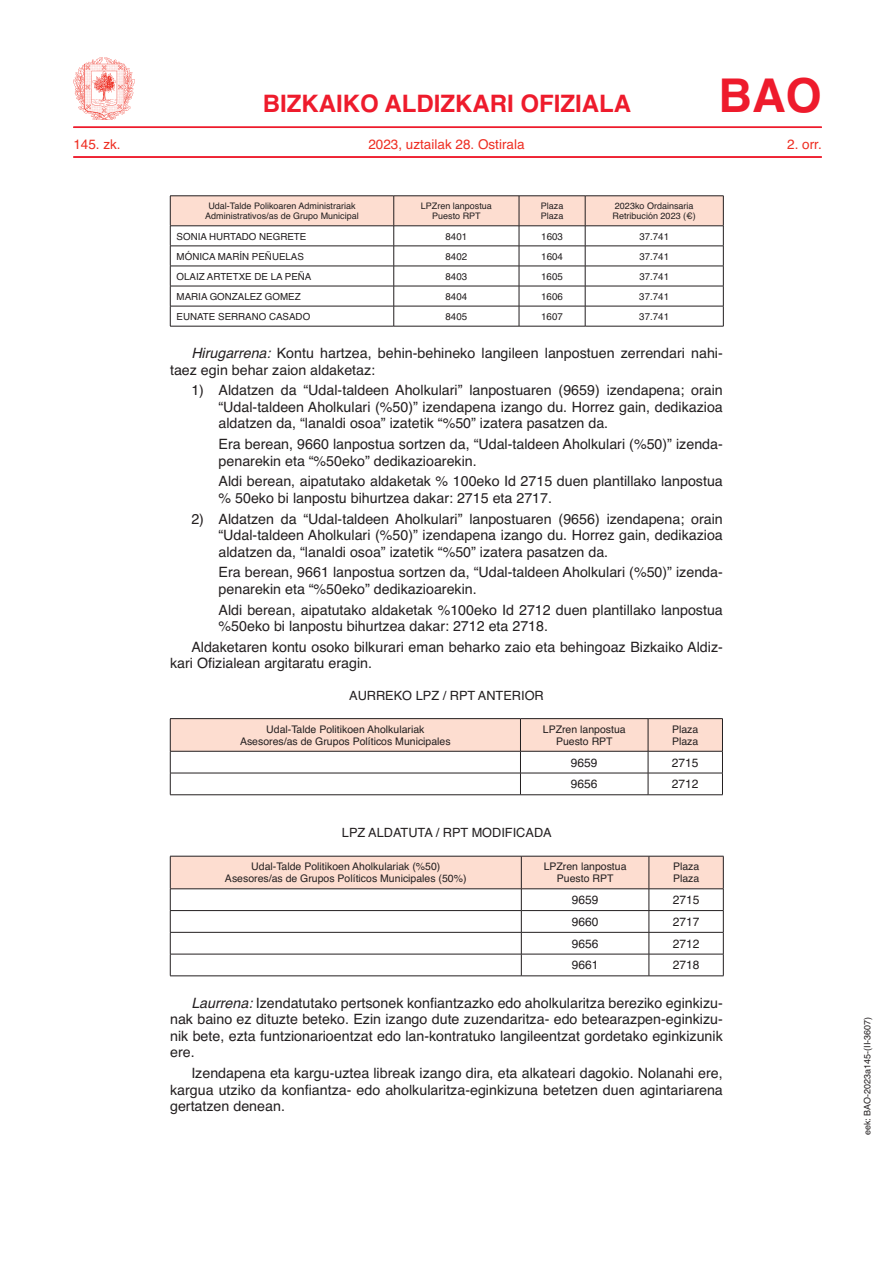
<style>
.page{position:relative;width:893px;height:1263px;background:#fff}
.page>*{position:absolute;margin:0;border:0;box-sizing:border-box;transform-origin:0 0}
.t1{font:700 46.5px "Helvetica";color:#ee1b2c}
.t2{font:700 24px "Helvetica";color:#ee1b2c}
.t3{font:14.25px/16.5px "Helvetica";color:#231f20}
.t4{font:13.5px "Helvetica";color:#ee2e22}
.t5{font:12.75px "Helvetica";color:#231f20}
.t6{font:12px "Helvetica";color:#231f20}
.t7{font:10.5px/12px "Helvetica";color:#231f20;text-align:center}
.t8{font:9.75px "Helvetica";color:#231f20}
.t9{font:9px/10.5px "Helvetica";color:#231f20;text-align:center}
.s1{font-style:italic}
</style>
<div class="page">
<hr style="left:73px;top:126px;width:749px;height:2px;background:#ee1b2c">
<hr style="left:73px;top:156px;width:749px;height:2px;background:#ee1b2c">
<img style="left:74px;top:58px;width:61px;height:61px">
<svg style="left:170px;top:197px;width:554px;height:129px"></svg>
<hr style="left:170px;top:326px;width:224px;height:1px;background:#231f20">
<hr style="left:394px;top:326px;width:125px;height:1px;background:#231f20">
<hr style="left:519px;top:326px;width:66px;height:1px;background:#231f20">
<hr style="left:585px;top:326px;width:138px;height:1px;background:#231f20">
<hr style="left:170px;top:196px;width:224px;height:1px;background:#231f20">
<hr style="left:170px;top:196px;width:1px;height:30px;background:#231f20">
<hr style="left:394px;top:196px;width:125px;height:1px;background:#231f20">
<hr style="left:519px;top:196px;width:66px;height:1px;background:#231f20">
<hr style="left:585px;top:196px;width:138px;height:1px;background:#231f20">
<hr style="left:723px;top:196px;width:1px;height:30px;background:#231f20">
<hr style="left:170px;top:226px;width:224px;height:1px;background:#231f20">
<hr style="left:394px;top:226px;width:125px;height:1px;background:#231f20">
<hr style="left:519px;top:226px;width:66px;height:1px;background:#231f20">
<hr style="left:585px;top:226px;width:138px;height:1px;background:#231f20">
<svg style="left:170px;top:719px;width:553px;height:75px"></svg>
<hr style="left:170px;top:794px;width:350px;height:1px;background:#231f20">
<hr style="left:520px;top:794px;width:128px;height:1px;background:#231f20">
<hr style="left:648px;top:794px;width:75px;height:1px;background:#231f20">
<hr style="left:170px;top:718px;width:350px;height:1px;background:#231f20">
<hr style="left:170px;top:719px;width:1px;height:32px;background:#231f20">
<hr style="left:520px;top:718px;width:128px;height:1px;background:#231f20">
<hr style="left:648px;top:718px;width:75px;height:1px;background:#231f20">
<hr style="left:722px;top:719px;width:1px;height:32px;background:#231f20">
<hr style="left:170px;top:751px;width:350px;height:1px;background:#231f20">
<hr style="left:520px;top:751px;width:128px;height:1px;background:#231f20">
<hr style="left:648px;top:751px;width:75px;height:1px;background:#231f20">
<svg style="left:170px;top:857px;width:554px;height:119px"></svg>
<hr style="left:170px;top:975px;width:351px;height:1px;background:#231f20">
<hr style="left:521px;top:975px;width:128px;height:1px;background:#231f20">
<hr style="left:649px;top:975px;width:74px;height:1px;background:#231f20">
<hr style="left:170px;top:856px;width:351px;height:1px;background:#231f20">
<hr style="left:170px;top:856px;width:1px;height:33px;background:#231f20">
<hr style="left:521px;top:856px;width:128px;height:1px;background:#231f20">
<hr style="left:649px;top:856px;width:74px;height:1px;background:#231f20">
<hr style="left:723px;top:856px;width:1px;height:33px;background:#231f20">
<hr style="left:170px;top:888px;width:351px;height:1px;background:#231f20">
<hr style="left:521px;top:888px;width:128px;height:1px;background:#231f20">
<hr style="left:649px;top:888px;width:74px;height:1px;background:#231f20">
<h2 class="t2" style="left:263px;top:84px;width:370px">BIZKAIKO ALDIZKARI OFIZIALA</h2>
<h1 class="t1" style="left:718px;top:58px;width:105px">BAO</h1>
<p class="t4" style="left:73px;top:134px;width:49px">145. zk.</p>
<p class="t4" style="left:368px;top:134px;width:158px">2023, uztailak 28. Ostirala</p>
<p class="t4" style="left:787px;top:134px;width:36px">2. orr.</p>
<p class="t9" style="left:205px;top:201px;width:155px">Udal-Talde Polikoaren Administrariak<br>Administrativos/as de Grupo Municipal</p>
<p class="t9" style="left:421px;top:201px;width:73px">LPZren lanpostua<br>Puesto RPT</p>
<p class="t9" style="left:541px;top:201px;width:24px;text-align:left">Plaza<br>Plaza</p>
<p class="t9" style="left:613px;top:201px;width:85px;text-align:left">2023ko Ordainsaria<br>Retribución 2023 (€)</p>
<p class="t8" style="left:177px;top:229px;width:131px">SONIA HURTADO NEGRETE</p>
<p class="t8" style="left:446px;top:229px;width:23px">8401</p>
<p class="t8" style="left:541px;top:229px;width:23px">1603</p>
<p class="t8" style="left:639px;top:229px;width:31px">37.741</p>
<p class="t8" style="left:177px;top:249px;width:129px">MÓNICA MARÍN PEÑUELAS</p>
<p class="t8" style="left:446px;top:249px;width:23px">8402</p>
<p class="t8" style="left:541px;top:249px;width:23px">1604</p>
<p class="t8" style="left:639px;top:249px;width:31px">37.741</p>
<p class="t8" style="left:177px;top:269px;width:136px">OLAIZ ARTETXE DE LA PEÑA</p>
<p class="t8" style="left:445px;top:269px;width:23px">8403</p>
<p class="t8" style="left:541px;top:269px;width:23px">1605</p>
<p class="t8" style="left:639px;top:269px;width:31px">37.741</p>
<p class="t8" style="left:177px;top:289px;width:126px">MARIA GONZALEZ GOMEZ</p>
<p class="t8" style="left:445px;top:289px;width:23px">8404</p>
<p class="t8" style="left:541px;top:289px;width:23px">1606</p>
<p class="t8" style="left:639px;top:289px;width:31px">37.741</p>
<p class="t8" style="left:177px;top:309px;width:135px">EUNATE SERRANO CASADO</p>
<p class="t8" style="left:445px;top:309px;width:23px">8405</p>
<p class="t8" style="left:541px;top:309px;width:23px">1607</p>
<p class="t8" style="left:639px;top:309px;width:31px">37.741</p>
<p class="t3" style="left:170px;top:345px;width:554px;text-indent:21px"><span class="s1">Hirugarrena:</span> Kontu hartzea, behin-behineko langileen lanpostuen zerrendari nahi&shy;taez egin behar zaion aldaketaz:</p>
<p class="t3" style="left:219px;top:383px;width:506px;text-align:justify;text-indent:-27px">1) Aldatzen da “Udal-taldeen Aholkulari” lanpostuaren (9659) izendapena; orain “Udal-taldeen Aholkulari (%50)” izendapena izango du. Horrez gain, dedikazioa aldatzen da, “lanaldi osoa” izatetik “%50” izatera pasatzen da.</p>
<p class="t3" style="left:219px;top:436px;width:506px">Era berean, 9660 lanpostua sortzen da, “Udal-taldeen Aholkulari (%50)” izenda&shy;penarekin eta “%50eko” dedikazioarekin.</p>
<p class="t3" style="left:219px;top:474px;width:506px">Aldi berean, aipatutako aldaketak % 100eko Id 2715 duen plantillako lanpostua % 50eko bi lanpostu bihurtzea dakar: 2715 eta 2717.</p>
<p class="t3" style="left:219px;top:511px;width:506px;text-align:justify;text-indent:-27px">2) Aldatzen da “Udal-taldeen Aholkulari” lanpostuaren (9656) izendapena; orain “Udal-taldeen Aholkulari (%50)” izendapena izango du. Horrez gain, dedikazioa aldatzen da, “lanaldi osoa” izatetik “%50” izatera pasatzen da.</p>
<p class="t3" style="left:219px;top:565px;width:506px">Era berean, 9661 lanpostua sortzen da, “Udal-taldeen Aholkulari (%50)” izenda&shy;penarekin eta “%50eko” dedikazioarekin.</p>
<p class="t3" style="left:219px;top:602px;width:506px">Aldi berean, aipatutako aldaketak %100eko Id 2712 duen plantillako lanpostua %50eko bi lanpostu bihurtzea dakar: 2712 eta 2718.</p>
<p class="t3" style="left:170px;top:639px;width:554px;text-indent:21px">Aldaketaren kontu osoko bilkurari eman beharko zaio eta behingoaz Bizkaiko Aldiz&shy;kari Ofizialean argitaratu eragin.</p>
<p class="t5" style="left:349px;top:685px;width:196px">AURREKO LPZ / RPT ANTERIOR</p>
<p class="t7" style="left:240px;top:723px;width:212px">Udal-Talde Politikoen Aholkulariak<br>Asesores/as de Grupos Políticos Municipales</p>
<p class="t7" style="left:543px;top:723px;width:84px">LPZren lanpostua<br>Puesto RPT</p>
<p class="t7" style="left:672px;top:723px;width:28px;text-align:left">Plaza<br>Plaza</p>
<p class="t6" style="left:571px;top:753px;width:28px">9659</p>
<p class="t6" style="left:672px;top:753px;width:28px">2715</p>
<p class="t6" style="left:571px;top:775px;width:28px">9656</p>
<p class="t6" style="left:672px;top:775px;width:28px">2712</p>
<p class="t5" style="left:342px;top:823px;width:211px">LPZ ALDATUTA / RPT MODIFICADA</p>
<p class="t7" style="left:225px;top:861px;width:243px">Udal-Talde Politikoen Aholkulariak (%50)<br>Asesores/as de Grupos Políticos Municipales (50%)</p>
<p class="t7" style="left:544px;top:861px;width:84px">LPZren lanpostua<br>Puesto RPT</p>
<p class="t7" style="left:673px;top:861px;width:28px;text-align:left">Plaza<br>Plaza</p>
<p class="t6" style="left:572px;top:891px;width:28px">9659</p>
<p class="t6" style="left:673px;top:891px;width:28px">2715</p>
<p class="t6" style="left:572px;top:912px;width:28px">9660</p>
<p class="t6" style="left:673px;top:912px;width:28px">2717</p>
<p class="t6" style="left:572px;top:934px;width:28px">9656</p>
<p class="t6" style="left:673px;top:934px;width:28px">2712</p>
<p class="t6" style="left:572px;top:956px;width:28px">9661</p>
<p class="t6" style="left:673px;top:956px;width:28px">2718</p>
<p class="t3" style="left:170px;top:995px;width:554px;text-align:justify;text-indent:21px"><span class="s1">Laurrena:</span> Izendatutako pertsonek konfiantzazko edo aholkularitza bereziko eginkizu&shy;nak baino ez dituzte beteko. Ezin izango dute zuzendaritza- edo betearazpen-eginkizu&shy;nik bete, ezta funtzionarioentzat edo lan-kontratuko langileentzat gordetako eginkizunik ere.</p>
<p class="t3" style="left:170px;top:1065px;width:554px;text-align:justify;text-indent:21px">Izendapena eta kargu-uztea libreak izango dira, eta alkateari dagokio. Nolanahi ere, kargua utziko da konfiantza- edo aholkularitza-eginkizuna betetzen duen agintariarena gertatzen denean.</p>
<p class="t9" style="left:862px;top:1135px;width:120px;rotate:-90deg">eek: BAO-2023a145-(II-3607)</p>
</div>
